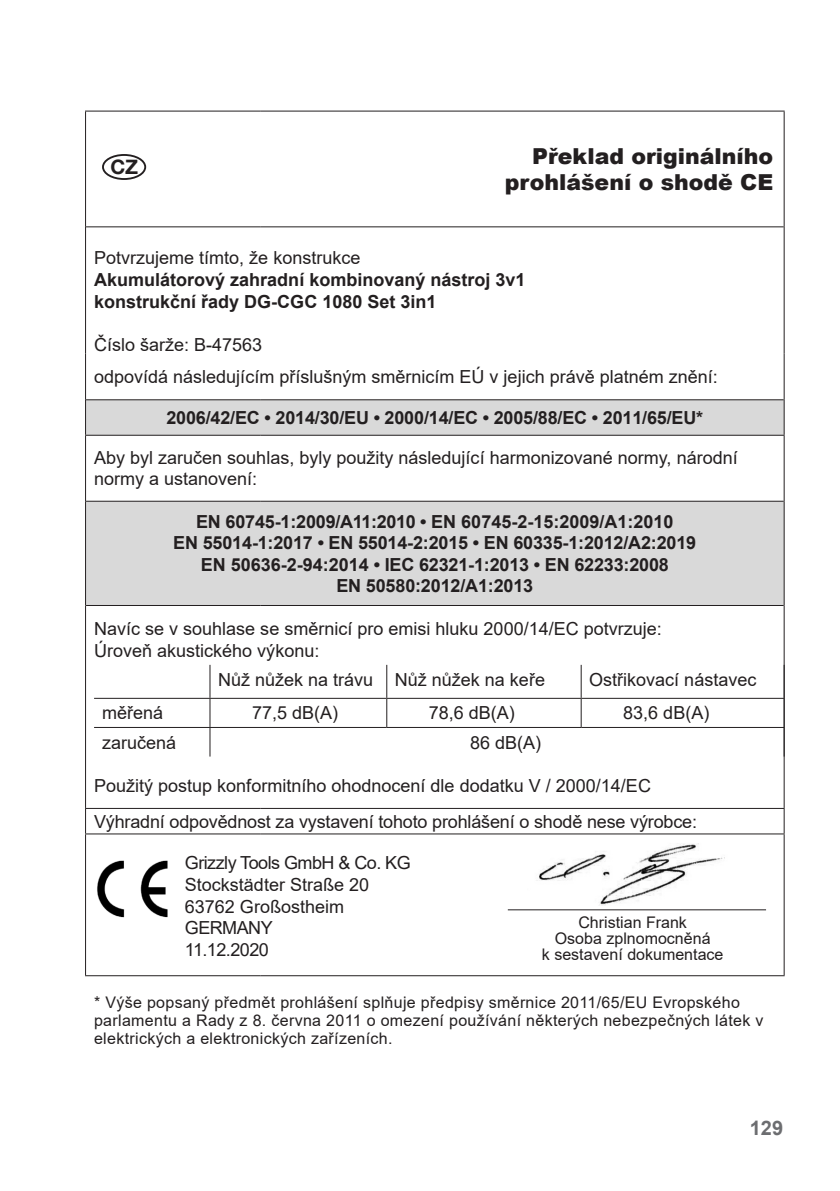
<style>
.page{position:relative;width:840px;height:1191px;background:#fff}
.page>*{position:absolute;margin:0;border:0;box-sizing:border-box;transform-origin:0 0}
.CE_-_Überschrift{font:900 22px/26px "Arial";color:#231f20;text-align:right}
.t1{font:700 20px "Arial";color:#6c6d70}
.t2{font:700 20px "Helvetica Neue LTW1 G";color:#231f20}
.CE-Text{font:700 18px/21.6px "Arial";letter-spacing:-.01em;color:#231f20}
.CE-Text-2{font:18px/21.8px "Arial";color:#231f20}
.Fließtext_D_CE-Erklä{font:18px/21.2px "Arial";color:#231f20}
.Aufzählung_Initiale{font:18px "Arial";color:#231f20}
.Technische_Daten{font:18px "Arial";color:#231f20}
.CE-Text-3{font:18px "Arial";letter-spacing:-.03em;color:#231f20}
.CE-Text-4{font:16px/18px "Arial";letter-spacing:.02em;color:#231f20}
.CE-Text-5{font:16px/16px "Arial";color:#231f20;text-align:center}
.s1{font-weight:400}
</style>
<div class="page">
<svg style="left:86px;top:400px;width:697px;height:205px;fill:#d9d9d9"></svg>
<hr style="left:85px;top:227px;width:1px;height:127px;background:#231f20">
<hr style="left:783px;top:227px;width:1px;height:127px;background:#231f20">
<hr style="left:85px;top:354px;width:1px;height:46px;background:#231f20">
<hr style="left:783px;top:354px;width:1px;height:46px;background:#231f20">
<hr style="left:85px;top:400px;width:1px;height:35px;background:#231f20">
<hr style="left:783px;top:400px;width:1px;height:35px;background:#231f20">
<hr style="left:85px;top:435px;width:175px;height:1px;background:#231f20">
<hr style="left:85px;top:436px;width:1px;height:65px;background:#231f20">
<hr style="left:260px;top:435px;width:524px;height:1px;background:#231f20">
<hr style="left:783px;top:436px;width:1px;height:65px;background:#231f20">
<hr style="left:783px;top:501px;width:1px;height:104px;background:#231f20">
<hr style="left:85px;top:605px;width:1px;height:203px;background:#231f20">
<hr style="left:783px;top:605px;width:1px;height:203px;background:#231f20">
<hr style="left:85px;top:808px;width:175px;height:1px;background:#231f20">
<svg style="left:85px;top:809px;width:1px;height:24px"></svg>
<hr style="left:260px;top:808px;width:524px;height:1px;background:#231f20">
<svg style="left:783px;top:809px;width:1px;height:24px"></svg>
<hr style="left:85px;top:833px;width:175px;height:1px;background:#231f20">
<hr style="left:85px;top:834px;width:1px;height:141px;background:#231f20">
<hr style="left:260px;top:833px;width:524px;height:1px;background:#231f20">
<hr style="left:783px;top:834px;width:1px;height:141px;background:#231f20">
<hr style="left:86px;top:399px;width:174px;height:1px;background:#231f20">
<hr style="left:260px;top:399px;width:523px;height:1px;background:#231f20">
<hr style="left:85px;top:111px;width:175px;height:1px;background:#231f20">
<hr style="left:85px;top:112px;width:1px;height:115px;background:#231f20">
<hr style="left:260px;top:111px;width:524px;height:1px;background:#231f20">
<hr style="left:783px;top:112px;width:1px;height:115px;background:#231f20">
<hr style="left:86px;top:226px;width:174px;height:1px;background:#231f20">
<hr style="left:260px;top:226px;width:523px;height:1px;background:#231f20">
<hr style="left:86px;top:501px;width:174px;height:1px;background:#231f20">
<hr style="left:260px;top:501px;width:523px;height:1px;background:#231f20">
<hr style="left:86px;top:605px;width:174px;height:1px;background:#231f20">
<hr style="left:260px;top:605px;width:523px;height:1px;background:#231f20">
<hr style="left:85px;top:501px;width:1px;height:104px;background:#231f20">
<hr style="left:85px;top:975px;width:175px;height:1px;background:#231f20">
<hr style="left:260px;top:975px;width:524px;height:1px;background:#231f20">
<div style="left:102px;top:154px;width:44px;height:26px;border:2px solid #231f20;border-radius:50%"></div>
<hr style="left:209px;top:665px;width:1px;height:33px;background:#231f20">
<hr style="left:386px;top:665px;width:1px;height:33px;background:#231f20">
<hr style="left:580px;top:665px;width:1px;height:33px;background:#231f20">
<hr style="left:94px;top:698px;width:116px;height:1px;background:#231f20">
<hr style="left:210px;top:698px;width:176px;height:1px;background:#231f20">
<hr style="left:386px;top:698px;width:195px;height:1px;background:#231f20">
<svg style="left:386px;top:699px;width:1px;height:28px"></svg>
<hr style="left:581px;top:698px;width:203px;height:1px;background:#231f20">
<svg style="left:580px;top:699px;width:1px;height:28px"></svg>
<hr style="left:94px;top:727px;width:116px;height:1px;background:#231f20">
<hr style="left:210px;top:727px;width:176px;height:1px;background:#231f20">
<svg style="left:209px;top:699px;width:1px;height:57px"></svg>
<hr style="left:386px;top:727px;width:195px;height:1px;background:#231f20">
<hr style="left:581px;top:727px;width:203px;height:1px;background:#231f20">
<svg style="left:783px;top:699px;width:1px;height:57px"></svg>
<img style="left:97px;top:860px;width:71px;height:58px">
<hr style="left:507px;top:909px;width:258px;height:1px;background:#231f20">
<img style="left:537px;top:843px;width:188px;height:62px">
<p class="t2" style="left:110px;top:155px;width:29px">CZ</p>
<p class="CE_-_Überschrift" style="left:504px;top:142px;width:270px">Překlad originálního prohlášení o shodě CE</p>
<p class="CE-Text" style="left:94px;top:247px;width:433px"><span class="s1">Potvrzujeme tímto, že konstrukce<br></span>Akumulátorový zahradní kombinovaný nástroj 3v1</p>
<p class="CE-Text" style="left:94px;top:291px;width:344px">konstrukční řady DG-CGC 1080 Set 3in1</p>
<p class="CE-Text-2" style="left:94px;top:333px;width:170px">Číslo šarže: B-47563</p>
<p class="Fließtext_D_CE-Erklä" style="left:94px;top:366px;width:625px">odpovídá následujícím příslušným směrnicím EÚ v jejich právě platném znění:</p>
<p class="CE-Text" style="left:166px;top:407px;width:538px">2006/42/EC • 2014/30/EU • 2000/14/EC • 2005/88/EC • 2011/65/EU*</p>
<p class="Fließtext_D_CE-Erklä" style="left:94px;top:447px;width:644px">Aby byl zaručen souhlas, byly použity následující harmonizované normy, národní normy a ustanovení:</p>
<p class="CE-Text" style="left:173px;top:510px;width:524px;text-align:center">EN 60745-1:2009/A11:2010 • EN 60745-2-15:2009/A1:2010<br>EN 55014-1:2017 • EN 55014-2:2015 • EN 60335-1:2012/A2:2019<br>EN 50636-2-94:2014 • IEC 62321-1:2013 • EN 62233:2008</p>
<p class="CE-Text" style="left:336px;top:575px;width:198px">EN 50580:2012/A1:2013</p>
<p class="CE-Text-2" style="left:94px;top:618px;width:569px">Navíc se v souhlase se směrnicí pro emisi hluku 2000/14/EC potvrzuje:</p>
<p class="CE-Text-2" style="left:94px;top:639px;width:227px">Úroveň akustického výkonu:</p>
<p class="Aufzählung_Initiale" style="left:218px;top:667px;width:157px">Nůž nůžek na trávu</p>
<p class="Aufzählung_Initiale" style="left:394px;top:667px;width:152px">Nůž nůžek na keře</p>
<p class="Aufzählung_Initiale" style="left:589px;top:667px;width:169px">Ostřikovací nástavec</p>
<p class="CE-Text-2" style="left:102px;top:702px;width:63px">měřená</p>
<p class="Technische_Daten" style="left:252px;top:700px;width:88px">77,5 dB(A)</p>
<p class="Technische_Daten" style="left:428px;top:700px;width:88px">78,6 dB(A)</p>
<p class="Technische_Daten" style="left:623px;top:700px;width:88px">83,6 dB(A)</p>
<p class="CE-Text-2" style="left:102px;top:731px;width:76px">zaručená</p>
<p class="Technische_Daten" style="left:470px;top:730px;width:73px">86 dB(A)</p>
<p class="CE-Text-2" style="left:94px;top:774px;width:558px">Použitý postup konformitního ohodnocení dle dodatku V / 2000/14/EC</p>
<p class="Fließtext_D_CE-Erklä" style="left:94px;top:810px;width:604px">Výhradní odpovědnost za vystavení tohoto prohlášení o shodě nese výrobce:</p>
<p class="CE-Text-2" style="left:185px;top:852px;width:227px">Grizzly Tools GmbH &amp; Co. KG<br>Stockstädter Straße 20<br>63762 Großostheim</p>
<p class="CE-Text-3" style="left:185px;top:915px;width:89px">GERMANY</p>
<p class="CE-Text-2" style="left:185px;top:938px;width:85px">11.12.2020</p>
<p class="CE-Text-4" style="left:94px;top:992px;width:670px">* Výše popsaný předmět prohlášení splňuje předpisy směrnice 2011/65/EU Evropského parlamentu a Rady z 8. června 2011 o omezení používání některých nebezpečných látek v elektrických a elektronických zařízeních.</p>
<p class="CE-Text-5" style="left:541px;top:914px;width:183px">Christian Frank<br>Osoba zplnomocněná<br>k sestavení dokumentace</p>
<p class="t1" style="left:749px;top:1114px;width:35px">129</p>
</div>
